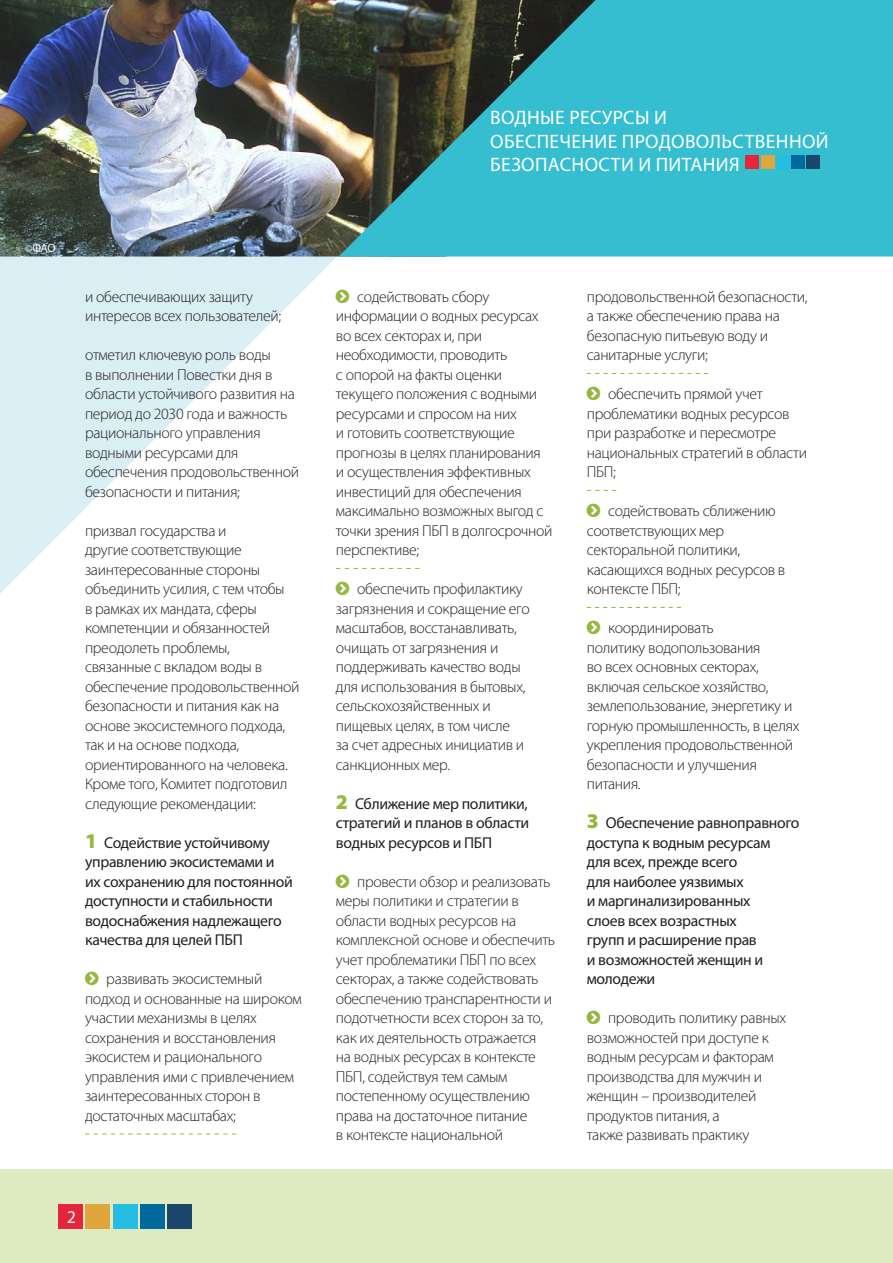
<style>
.page{position:relative;width:893px;height:1263px;background:#fff}
.page>*{position:absolute;margin:0;border:0;box-sizing:border-box;transform-origin:0 0}
.t1{font:19.5px/23.4px "Myriad Pro";letter-spacing:.02em;color:#fff}
.t2{font:18px "Myriad Pro";color:#fff}
.t3{font:300 15.75px/19.5px "Myriad Pro";letter-spacing:-.02em;color:#231f20}
.t4{font:15.75px/19.5px "Myriad Pro";letter-spacing:-.02em;color:#231f20}
.t5{font:12px "Myriad Pro";color:#fff}
.s1{font-size:10.5px}
.s2{font-weight:900;font-size:21px;color:#94b83d}
</style>
<div class="page">
<div style="left:0;top:1169px;width:893px;height:94px;background:#deeac0"></div>
<svg style="left:0;top:256px;width:591px;height:337px"></svg>
<img style="left:0;top:0;width:339px;height:256px">
<svg style="left:339px;top:0;width:554px;height:257px;background:#379fab"></svg>
<div style="left:86px;top:1204px;width:24px;height:24px;background:#dea63b"></div>
<div style="left:140px;top:1204px;width:24px;height:24px;background:#00699e"></div>
<div style="left:167px;top:1204px;width:25px;height:24px;background:#1a476b"></div>
<div style="left:58px;top:1204px;width:25px;height:24px;background:#e6243b"></div>
<div style="left:113px;top:1204px;width:24px;height:24px;background:#26bde3"></div>
<svg style="left:336px;top:568px;width:83px;height:1px"></svg>
<svg style="left:587px;top:373px;width:121px;height:1px"></svg>
<svg style="left:587px;top:490px;width:29px;height:1px"></svg>
<svg style="left:587px;top:607px;width:94px;height:1px"></svg>
<svg style="left:85px;top:1133px;width:151px;height:1px"></svg>
<div style="left:761px;top:156px;width:13px;height:13px;background:#dea63b"></div>
<div style="left:791px;top:156px;width:13px;height:13px;background:#00699e"></div>
<div style="left:806px;top:156px;width:13px;height:13px;background:#1a476b"></div>
<div style="left:746px;top:156px;width:13px;height:13px;background:#e6243b"></div>
<div style="left:776px;top:156px;width:13px;height:13px;background:#26bde3"></div>
<svg style="left:336px;top:289px;width:13px;height:14px"></svg>
<svg style="left:336px;top:582px;width:13px;height:11px"></svg>
<svg style="left:587px;top:387px;width:4px;height:13px"></svg>
<svg style="left:587px;top:504px;width:4px;height:13px"></svg>
<p class="t5" style="left:26px;top:241px;width:32px"><span class="s1">©</span>ФАО</p>
<p class="t3" style="left:85px;top:286px;width:198px">и обеспечивающих защиту интересов всех пользователей;</p>
<p class="t3" style="left:85px;top:345px;width:216px">отметил ключевую роль воды<br>в выполнении Повестки дня в области устойчивого развития на период до 2030 года и важность рационального управления водными ресурсами для обеспечения продовольственной безопасности и питания;</p>
<p class="t3" style="left:85px;top:520px;width:216px">призвал государства и<br>другие соответствующие заинтересованные стороны объединить усилия, с тем чтобы<br>в рамках их мандата, сферы компетенции и обязанностей преодолеть проблемы, связанные с вкладом воды в обеспечение продовольственной безопасности и питания как на основе экосистемного подхода, так и на основе подхода, ориентированного на человека.<br>Кроме того, Комитет подготовил следующие рекомендации:</p>
<p class="t4" style="left:85px;top:832px;width:209px"><span class="s2">1</span> Содействие устойчивому управлению экосистемами и их сохранению для постоянной доступности и стабильности водоснабжения надлежащего качества для целей ПБП</p>
<p class="t3" style="left:85px;top:969px;width:218px;text-indent:21px">развивать экосистемный подход и основанные на широком участии механизмы в целях сохранения и восстановления экосистем и рационального управления ими с привлечением заинтересованных сторон в достаточных масштабах;</p>
<p class="t2" style="left:67px;top:1206px;width:11px">2</p>
<p class="t1" style="left:490px;top:106px;width:340px">ВОДНЫЕ РЕСУРСЫ И<br>ОБЕСПЕЧЕНИЕ ПРОДОВОЛЬСТВЕННОЙ<br>БЕЗОПАСНОСТИ И ПИТАНИЯ</p>
<p class="t3" style="left:336px;top:286px;width:218px;text-indent:21px">содействовать сбору информации о водных ресурсах во всех секторах и, при необходимости, проводить<br>с опорой на факты оценки текущего положения с водными ресурсами и спросом на них<br>и готовить соответствующие прогнозы в целях планирования и осуществления эффективных инвестиций для обеспечения максимально возможных выгод с точки зрения ПБП в долгосрочной перспективе;</p>
<p class="t3" style="left:336px;top:579px;width:195px;text-indent:21px">обеспечить профилактику загрязнения и сокращение его масштабов, восстанавливать, очищать от загрязнения и поддерживать качество воды для использования в бытовых, сельскохозяйственных и пищевых целях, в том числе<br>за счет адресных инициатив и санкционных мер.</p>
<p class="t4" style="left:336px;top:793px;width:195px;text-align:justify"><span class="s2">2</span> Сближение мер политики, стратегий и планов в области водных ресурсов и ПБП</p>
<p class="t3" style="left:336px;top:871px;width:221px;text-indent:21px">провести обзор и реализовать меры политики и стратегии в области водных ресурсов на комплексной основе и обеспечить учет проблематики ПБП по всех секторах, а также содействовать обеспечению транспарентности и подотчетности всех сторон за то, как их деятельность отражается на водных ресурсах в контексте<br>ПБП, содействуя тем самым постепенному осуществлению права на достаточное питание<br>в контексте национальной</p>
<p class="t3" style="left:587px;top:286px;width:222px">продовольственной безопасности, а также обеспечению права на безопасную питьевую воду и санитарные услуги;</p>
<p class="t3" style="left:587px;top:384px;width:222px;text-indent:21px">обеспечить прямой учет проблематики водных ресурсов при разработке и пересмотре национальных стратегий в области<br>ПБП;</p>
<p class="t3" style="left:587px;top:501px;width:200px;text-indent:21px">содействовать сближению соответствующих мер секторальной политики, касающихся водных ресурсов в контексте ПБП;</p>
<p class="t3" style="left:587px;top:618px;width:214px;text-indent:21px">координировать<br>политику водопользования<br>во всех основных секторах, включая сельское хозяйство, землепользование, энергетику и горную промышленность, в целях укрепления продовольственной безопасности и улучшения питания.</p>
<p class="t4" style="left:587px;top:813px;width:214px"><span class="s2">3</span> Обеспечение равноправного доступа к водным ресурсам<br>для всех, прежде всего<br>для наиболее уязвимых<br>и маргинализированных<br>слоев всех возрастных<br>групп и расширение прав<br>и возможностей женщин и молодежи</p>
<p class="t3" style="left:587px;top:1008px;width:201px;text-indent:21px">проводить политику равных возможностей при доступе к водным ресурсам и факторам производства для мужчин и женщин – производителей продуктов питания, а<br>также развивать практику</p>
</div>
